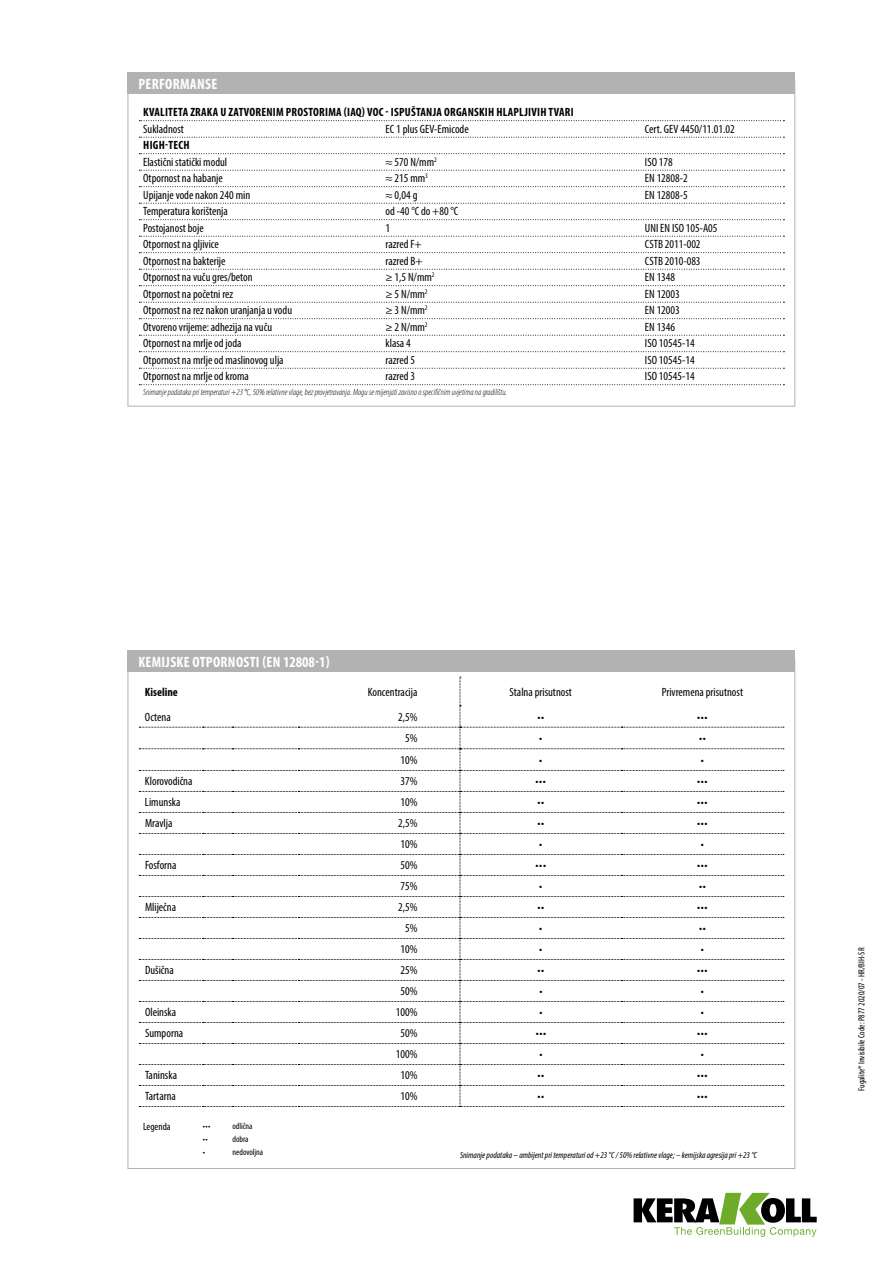
<style>
.page{position:relative;width:893px;height:1263px;background:#fff}
.page>*{position:absolute;margin:0;border:0;box-sizing:border-box;transform-origin:0 0}
.t1{font:700 condensed 15px "Myriad Pro";letter-spacing:.02em;color:#fff}
.t2{font:condensed 12px "Myriad Pro";color:#000}
.t3{font:700 condensed 12px "Myriad Pro";letter-spacing:.02em;color:#000}
.t4{font:700 condensed 12px "Myriad Pro";color:#000}
.t5{font:condensed 10.5px "Myriad Pro";color:#000}
.t6{font:italic 300 condensed 9px "Myriad Pro";color:#000}
.t7{font:italic condensed 9px "Myriad Pro";color:#000}
.t8{font:condensed 9px "Myriad Pro";color:#000}
</style>
<div class="page">
<svg style="left:634px;top:1193px;width:183px;height:44px"></svg>
<svg style="left:139px;top:120px;width:645px;height:1px"></svg>
<svg style="left:139px;top:137px;width:645px;height:1px"></svg>
<svg style="left:139px;top:153px;width:645px;height:1px"></svg>
<svg style="left:139px;top:170px;width:645px;height:1px"></svg>
<svg style="left:139px;top:186px;width:645px;height:1px"></svg>
<svg style="left:139px;top:203px;width:645px;height:1px"></svg>
<svg style="left:139px;top:219px;width:645px;height:1px"></svg>
<svg style="left:139px;top:236px;width:645px;height:1px"></svg>
<svg style="left:139px;top:252px;width:645px;height:1px"></svg>
<svg style="left:139px;top:269px;width:645px;height:1px"></svg>
<svg style="left:139px;top:285px;width:645px;height:1px"></svg>
<svg style="left:139px;top:302px;width:645px;height:1px"></svg>
<svg style="left:139px;top:318px;width:645px;height:1px"></svg>
<svg style="left:139px;top:335px;width:645px;height:1px"></svg>
<svg style="left:139px;top:351px;width:645px;height:1px"></svg>
<svg style="left:139px;top:368px;width:645px;height:1px"></svg>
<svg style="left:139px;top:384px;width:645px;height:1px"></svg>
<div style="left:128px;top:72px;width:667px;height:22px;background:#b3b2b2"></div>
<svg style="left:139px;top:677px;width:645px;height:430px"></svg>
<div style="left:128px;top:651px;width:667px;height:21px;background:#b3b2b2"></div>
<p class="t1" style="left:138px;top:74px;width:80px">PERFORMANSE</p>
<p class="t3" style="left:143px;top:105px;width:432px">KVALITETA ZRAKA U ZATVORENIM PROSTORIMA (IAQ) VOC - ISPUŠTANJA ORGANSKIH HLAPLJIVIH TVARI</p>
<p class="t2" style="left:143px;top:121px;width:42px">Sukladnost</p>
<p class="t2" style="left:386px;top:121px;width:85px">EC 1 plus GEV-Emicode</p>
<p class="t2" style="left:645px;top:121px;width:91px">Cert. GEV 4450/11.01.02</p>
<p class="t3" style="left:143px;top:138px;width:48px">HIGH-TECH</p>
<p class="t2" style="left:143px;top:154px;width:85px">Elastični statički modul</p>
<p class="t2" style="left:386px;top:154px;width:53px">≈ 570 N/mm<sup>2</sup></p>
<p class="t2" style="left:645px;top:154px;width:29px">ISO 178</p>
<p class="t2" style="left:143px;top:171px;width:81px">Otpornost na habanje</p>
<p class="t2" style="left:386px;top:171px;width:44px">≈ 215 mm<sup>3</sup></p>
<p class="t2" style="left:645px;top:171px;width:44px">EN 12808-2</p>
<p class="t2" style="left:143px;top:187px;width:108px">Upijanje vode nakon 240 min</p>
<p class="t2" style="left:386px;top:187px;width:33px">≈ 0,04 g</p>
<p class="t2" style="left:645px;top:187px;width:44px">EN 12808-5</p>
<p class="t2" style="left:143px;top:204px;width:86px">Temperatura korištenja</p>
<p class="t2" style="left:386px;top:204px;width:74px">od -40 °C do +80 °C</p>
<p class="t2" style="left:143px;top:220px;width:62px">Postojanost boje</p>
<p class="t2" style="left:386px;top:220px;width:6px">1</p>
<p class="t2" style="left:645px;top:220px;width:74px">UNI EN ISO 105-A05</p>
<p class="t2" style="left:143px;top:237px;width:77px">Otpornost na gljivice</p>
<p class="t2" style="left:386px;top:237px;width:38px">razred F+</p>
<p class="t2" style="left:645px;top:237px;width:57px">CSTB 2011-002</p>
<p class="t2" style="left:143px;top:253px;width:84px">Otpornost na bakterije</p>
<p class="t2" style="left:386px;top:253px;width:39px">razred B+</p>
<p class="t2" style="left:645px;top:253px;width:57px">CSTB 2010-083</p>
<p class="t2" style="left:143px;top:270px;width:111px">Otpornost na vuču gres/beton</p>
<p class="t2" style="left:386px;top:270px;width:50px">≥ 1,5 N/mm<sup>2</sup></p>
<p class="t2" style="left:645px;top:270px;width:32px">EN 1348</p>
<p class="t2" style="left:143px;top:286px;width:91px">Otpornost na početni rez</p>
<p class="t2" style="left:386px;top:286px;width:44px">≥ 5 N/mm<sup>2</sup></p>
<p class="t2" style="left:645px;top:286px;width:36px">EN 12003</p>
<p class="t2" style="left:143px;top:303px;width:150px">Otpornost na rez nakon uranjanja u vodu</p>
<p class="t2" style="left:386px;top:303px;width:44px">≥ 3 N/mm<sup>2</sup></p>
<p class="t2" style="left:645px;top:303px;width:36px">EN 12003</p>
<p class="t2" style="left:143px;top:319px;width:130px">Otvoreno vrijeme: adhezija na vuču</p>
<p class="t2" style="left:386px;top:319px;width:44px">≥ 2 N/mm<sup>2</sup></p>
<p class="t2" style="left:645px;top:319px;width:32px">EN 1346</p>
<p class="t2" style="left:143px;top:336px;width:100px">Otpornost na mrlje od joda</p>
<p class="t2" style="left:386px;top:336px;width:27px">klasa 4</p>
<p class="t2" style="left:645px;top:336px;width:51px">ISO 10545-14</p>
<p class="t2" style="left:143px;top:352px;width:142px">Otpornost na mrlje od maslinovog ulja</p>
<p class="t2" style="left:386px;top:352px;width:31px">razred 5</p>
<p class="t2" style="left:645px;top:352px;width:51px">ISO 10545-14</p>
<p class="t2" style="left:143px;top:369px;width:107px">Otpornost na mrlje od kroma</p>
<p class="t2" style="left:386px;top:369px;width:31px">razred 3</p>
<p class="t2" style="left:645px;top:369px;width:51px">ISO 10545-14</p>
<p class="t6" style="left:143px;top:387px;width:365px">Snimanje podataka pri temperaturi +23 °C, 50% relativne vlage, bez provjetravanja. Mogu se mijenjati zavisno o specifičnim uvjetima na gradilištu.</p>
<p class="t1" style="left:138px;top:652px;width:193px">KEMIJSKE OTPORNOSTI (EN 12808-1)</p>
<p class="t4" style="left:145px;top:684px;width:35px">Kiseline</p>
<p class="t2" style="left:368px;top:685px;width:51px">Koncentracija</p>
<p class="t2" style="left:510px;top:685px;width:64px">Stalna prisutnost</p>
<p class="t2" style="left:662px;top:685px;width:83px">Privremena prisutnost</p>
<p class="t2" style="left:145px;top:710px;width:27px">Octena</p>
<p class="t2" style="left:398px;top:710px;width:21px">2,5%</p>
<p class="t2" style="left:537px;top:710px;width:8px">••</p>
<p class="t2" style="left:697px;top:710px;width:12px">•••</p>
<p class="t2" style="left:405px;top:731px;width:14px">5%</p>
<p class="t2" style="left:539px;top:731px;width:5px">•</p>
<p class="t2" style="left:699px;top:731px;width:8px">••</p>
<p class="t2" style="left:400px;top:753px;width:18px">10%</p>
<p class="t2" style="left:539px;top:753px;width:5px">•</p>
<p class="t2" style="left:701px;top:753px;width:5px">•</p>
<p class="t2" style="left:145px;top:774px;width:49px">Klorovodična</p>
<p class="t2" style="left:400px;top:774px;width:18px">37%</p>
<p class="t2" style="left:536px;top:774px;width:12px">•••</p>
<p class="t2" style="left:697px;top:774px;width:12px">•••</p>
<p class="t2" style="left:145px;top:795px;width:37px">Limunska</p>
<p class="t2" style="left:401px;top:795px;width:18px">10%</p>
<p class="t2" style="left:537px;top:795px;width:8px">••</p>
<p class="t2" style="left:697px;top:795px;width:12px">•••</p>
<p class="t2" style="left:145px;top:816px;width:29px">Mravlja</p>
<p class="t2" style="left:398px;top:816px;width:21px">2,5%</p>
<p class="t2" style="left:537px;top:816px;width:8px">••</p>
<p class="t2" style="left:697px;top:816px;width:12px">•••</p>
<p class="t2" style="left:401px;top:837px;width:18px">10%</p>
<p class="t2" style="left:539px;top:837px;width:5px">•</p>
<p class="t2" style="left:701px;top:837px;width:5px">•</p>
<p class="t2" style="left:145px;top:858px;width:33px">Fosforna</p>
<p class="t2" style="left:401px;top:858px;width:18px">50%</p>
<p class="t2" style="left:536px;top:858px;width:12px">•••</p>
<p class="t2" style="left:697px;top:858px;width:12px">•••</p>
<p class="t2" style="left:401px;top:879px;width:18px">75%</p>
<p class="t2" style="left:539px;top:879px;width:5px">•</p>
<p class="t2" style="left:699px;top:879px;width:8px">••</p>
<p class="t2" style="left:145px;top:900px;width:33px">Mliječna</p>
<p class="t2" style="left:398px;top:900px;width:21px">2,5%</p>
<p class="t2" style="left:537px;top:900px;width:8px">••</p>
<p class="t2" style="left:697px;top:900px;width:12px">•••</p>
<p class="t2" style="left:405px;top:921px;width:14px">5%</p>
<p class="t2" style="left:539px;top:921px;width:5px">•</p>
<p class="t2" style="left:699px;top:921px;width:8px">••</p>
<p class="t2" style="left:401px;top:942px;width:18px">10%</p>
<p class="t2" style="left:539px;top:942px;width:5px">•</p>
<p class="t2" style="left:701px;top:942px;width:5px">•</p>
<p class="t2" style="left:145px;top:963px;width:30px">Dušična</p>
<p class="t2" style="left:401px;top:963px;width:18px">25%</p>
<p class="t2" style="left:537px;top:963px;width:8px">••</p>
<p class="t2" style="left:697px;top:963px;width:12px">•••</p>
<p class="t2" style="left:401px;top:984px;width:18px">50%</p>
<p class="t2" style="left:539px;top:984px;width:5px">•</p>
<p class="t2" style="left:701px;top:984px;width:5px">•</p>
<p class="t2" style="left:145px;top:1005px;width:33px">Oleinska</p>
<p class="t2" style="left:396px;top:1005px;width:23px">100%</p>
<p class="t2" style="left:539px;top:1005px;width:5px">•</p>
<p class="t2" style="left:701px;top:1005px;width:5px">•</p>
<p class="t2" style="left:145px;top:1026px;width:40px">Sumporna</p>
<p class="t2" style="left:401px;top:1026px;width:18px">50%</p>
<p class="t2" style="left:536px;top:1026px;width:12px">•••</p>
<p class="t2" style="left:697px;top:1026px;width:12px">•••</p>
<p class="t2" style="left:396px;top:1047px;width:23px">100%</p>
<p class="t2" style="left:539px;top:1047px;width:5px">•</p>
<p class="t2" style="left:701px;top:1047px;width:5px">•</p>
<p class="t2" style="left:145px;top:1068px;width:34px">Taninska</p>
<p class="t2" style="left:401px;top:1068px;width:18px">10%</p>
<p class="t2" style="left:537px;top:1068px;width:8px">••</p>
<p class="t2" style="left:697px;top:1068px;width:12px">•••</p>
<p class="t2" style="left:145px;top:1089px;width:32px">Tartarna</p>
<p class="t2" style="left:401px;top:1089px;width:18px">10%</p>
<p class="t2" style="left:537px;top:1089px;width:8px">••</p>
<p class="t2" style="left:697px;top:1089px;width:12px">•••</p>
<p class="t5" style="left:143px;top:1120px;width:29px">Legenda</p>
<p class="t8" style="left:203px;top:1120px;width:9px">•••</p>
<p class="t8" style="left:232px;top:1120px;width:22px">odlična</p>
<p class="t7" style="left:460px;top:1149px;width:299px">Snimanje podataka – ambijent pri temperaturi od +23 °C / 50% relativne vlage; – kemijska agresija pri +23 °C</p>
<p class="t8" style="left:203px;top:1133px;width:7px">••</p>
<p class="t8" style="left:232px;top:1133px;width:18px">dobra</p>
<p class="t8" style="left:203px;top:1146px;width:4px">•</p>
<p class="t8" style="left:232px;top:1146px;width:32px">nedovoljna</p>
<p class="t8" style="left:856px;top:1091px;width:145px;rotate:-90deg">Fugalite® Invisibile Code: P877 2020/07 - HR/BIH-SR</p>
</div>
